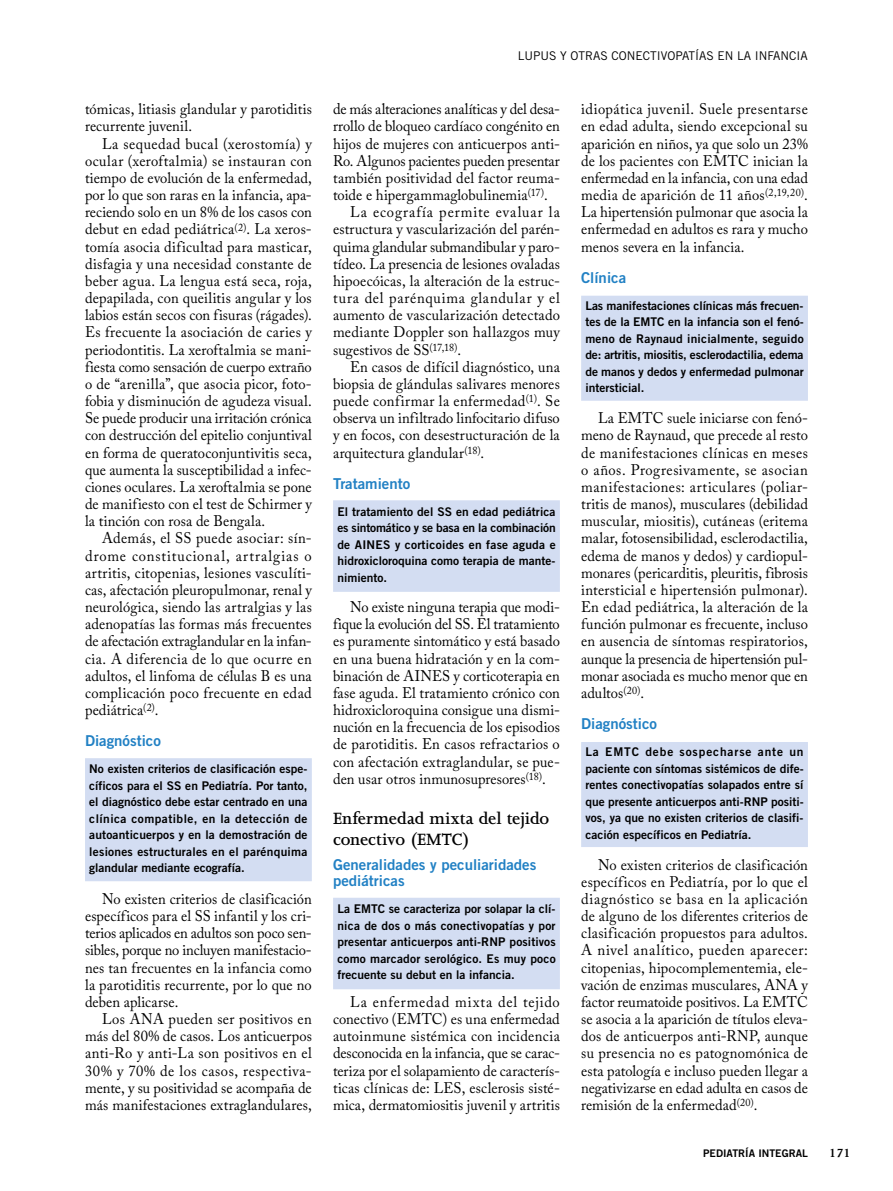
<style>
.page{position:relative;width:893px;height:1191px;background:#fff}
.page>*{position:absolute;margin:0;border:0;box-sizing:border-box;transform-origin:0 0}
.t1{font:600 18.75px/21px "Joanna MT Std";color:#000}
.t2{font:15.3px/17.1px "Adobe Caslon Pro";letter-spacing:.005em;color:#000;text-align:justify;scale:.95 1}
.t3{font:15.3px "Adobe Caslon Pro";letter-spacing:.025em;color:#000;scale:.95 1}
.t4{font:15.3px "Adobe Caslon Pro";letter-spacing:.05em;color:#000;scale:.95 1}
.t5{font:15.3px "Adobe Caslon Pro";letter-spacing:.065em;color:#000;scale:.95 1}
.t6{font:15px/16.5px "Trade Gothic Bold Two";color:#2281c4}
.t7{font:700 13.5px "Joanna MT Std";color:#000}
.t8{font:12px/16.5px "Trade Gothic Bold Two";color:#000;text-align:justify}
.t9{font:12px "Trade Gothic";color:#000}
.t10{font:10.5px "Trade Gothic Bold Two";color:#000}
</style>
<div class="page">
<div style="left:85px;top:758px;width:227px;height:123px;background:#d3ddf2"></div>
<div style="left:333px;top:500px;width:227px;height:92px;background:#d3ddf2"></div>
<div style="left:333px;top:897px;width:227px;height:92px;background:#d3ddf2"></div>
<div style="left:581px;top:296px;width:227px;height:105px;background:#d3ddf2"></div>
<div style="left:581px;top:742px;width:227px;height:105px;background:#d3ddf2"></div>
<p class="t2" style="left:85px;top:100px;width:240px">tómicas, litiasis glandular y parotiditis recurrente juvenil.</p>
<p class="t2" style="left:85px;top:135px;width:240px;text-indent:17px">La sequedad bucal (xerostomía) y ocular (xeroftalmia) se instauran con tiempo de evolución de la enfermedad, por lo que son raras en la infancia, apa&shy;reciendo solo en un 8% de los casos con debut en edad pediátrica<sup>(2)</sup>. La xeros&shy;tomía asocia dificultad para masticar, disfagia y una necesidad constante de beber agua. La lengua está seca, roja, depapilada, con queilitis angular y los labios están secos con fisuras (rágades).<br>Es frecuente la asociación de caries y periodontitis. La xeroftalmia se mani&shy;fiesta como sensación de cuerpo extraño o de “arenilla”, que asocia picor, foto&shy;fobia y disminución de agudeza visual.<br>Se puede producir una irritación crónica con destrucción del epitelio conjuntival en forma de queratoconjuntivitis seca, que aumenta la susceptibilidad a infec&shy;ciones oculares. La xeroftalmia se pone de manifiesto con el test de Schirmer y la tinción con rosa de Bengala.</p>
<p class="t2" style="left:85px;top:529px;width:240px;text-indent:17px">Además, el SS puede asociar: sín&shy;drome constitucional, artralgias o artritis, citopenias, lesiones vasculíti&shy;cas, afectación pleuropulmonar, renal y neurológica, siendo las artralgias y las adenopatías las formas más frecuentes de afectación extraglandular en la infan&shy;cia. A diferencia de lo que ocurre en adultos, el linfoma de células B es una complicación poco frecuente en edad pediátrica<sup>(2)</sup>.</p>
<p class="t6" style="left:85px;top:732px;width:77px">Diagnóstico</p>
<p class="t8" style="left:89px;top:760px;width:220px">No existen criterios de clasificación espe&shy;cíficos para el SS en Pediatría. Por tanto, el diagnóstico debe estar centrado en una clínica compatible, en la detección de autoanticuerpos y en la demostración de lesiones estructurales en el parénquima glandular mediante ecografía.</p>
<p class="t2" style="left:85px;top:890px;width:240px;text-indent:17px">No existen criterios de clasificación específicos para el SS infantil y los cri&shy;terios aplicados en adultos son poco sen&shy;sibles, porque no incluyen manifestacio&shy;nes tan frecuentes en la infancia como la parotiditis recurrente, por lo que no deben aplicarse.</p>
<p class="t2" style="left:85px;top:1010px;width:240px;text-indent:17px">Los ANA pueden ser positivos en más del 80% de casos. Los anticuerpos anti-Ro y anti-La son positivos en el 30% y 70% de los casos, respectiva&shy;mente, y su positividad se acompaña de más manifestaciones extraglandulares,</p>
<p class="t9" style="left:518px;top:49px;width:291px">LUPUS Y OTRAS CONECTIVOPATÍAS EN LA INFANCIA</p>
<p class="t2" style="left:333px;top:100px;width:240px">de más alteraciones analíticas y del desa-</p>
<p class="t2" style="left:333px;top:118px;width:240px">rrollo de bloqueo cardíaco congénito en</p>
<p class="t2" style="left:333px;top:135px;width:240px">hijos de mujeres con anticuerpos anti-</p>
<p class="t2" style="left:333px;top:152px;width:240px">Ro. Algunos pacientes pueden presentar</p>
<p class="t2" style="left:333px;top:169px;width:240px">también positividad del factor reuma-</p>
<p class="t2" style="left:333px;top:186px;width:227px">toide e hipergammaglobulinemia<sup>(17)</sup>.</p>
<p class="t5" style="left:350px;top:203px;width:222px">La ecografía permite evaluar la</p>
<p class="t2" style="left:333px;top:221px;width:240px">estructura y vascularización del parén-</p>
<p class="t2" style="left:333px;top:238px;width:240px">quima glandular submandibular y paro-</p>
<p class="t2" style="left:333px;top:255px;width:240px">tídeo. La presencia de lesiones ovaladas</p>
<p class="t2" style="left:333px;top:272px;width:240px">hipoecóicas, la alteración de la estruc-</p>
<p class="t4" style="left:333px;top:289px;width:240px">tura del parénquima glandular y el</p>
<p class="t2" style="left:333px;top:306px;width:240px">aumento de vascularización detectado</p>
<p class="t2" style="left:333px;top:323px;width:240px">mediante Doppler son hallazgos muy</p>
<p class="t2" style="left:333px;top:341px;width:136px">sugestivos de SS<sup>(17,18)</sup>.</p>
<p class="t2" style="left:350px;top:358px;width:222px">En casos de difícil diagnóstico, una</p>
<p class="t2" style="left:333px;top:375px;width:240px">biopsia de glándulas salivares menores</p>
<p class="t3" style="left:333px;top:392px;width:240px">puede confirmar la enfermedad<sup>(1)</sup>. Se</p>
<p class="t2" style="left:333px;top:409px;width:240px">observa un infiltrado linfocitario difuso</p>
<p class="t2" style="left:333px;top:426px;width:240px">y en focos, con desestructuración de la</p>
<p class="t2" style="left:333px;top:444px;width:161px">arquitectura glandular<sup>(18)</sup>.</p>
<p class="t6" style="left:333px;top:475px;width:79px">Tratamiento</p>
<p class="t8" style="left:337px;top:503px;width:220px">El tratamiento del SS en edad pediátrica es sintomático y se basa en la combinación de AINES y corticoides en fase aguda e hidroxicloroquina como terapia de mante&shy;nimiento.</p>
<p class="t2" style="left:333px;top:598px;width:240px;text-indent:17px">No existe ninguna terapia que modi&shy;fique la evolución del SS. El tratamiento es puramente sintomático y está basado en una buena hidratación y en la com&shy;binación de AINES y corticoterapia en fase aguda. El tratamiento crónico con hidroxicloroquina consigue una dismi&shy;nución en la frecuencia de los episodios de parotiditis. En casos refractarios o con afectación extraglandular, se pue&shy;den usar otros inmunosupresores<sup>(18)</sup>.</p>
<p class="t1" style="left:333px;top:808px;width:218px">Enfermedad mixta del tejido conectivo (EMTC)</p>
<p class="t6" style="left:333px;top:856px;width:205px">Generalidades y peculiaridades pediátricas</p>
<p class="t8" style="left:337px;top:900px;width:220px">La EMTC se caracteriza por solapar la clí&shy;nica de dos o más conectivopatías y por presentar anticuerpos anti-RNP positivos como marcador serológico. Es muy poco frecuente su debut en la infancia.</p>
<p class="t2" style="left:333px;top:993px;width:240px;text-indent:17px">La enfermedad mixta del tejido conectivo (EMTC) es una enfermedad autoinmune sistémica con incidencia desconocida en la infancia, que se carac&shy;teriza por el solapamiento de caracterís&shy;ticas clínicas de: LES, esclerosis sisté&shy;mica, dermatomiositis juvenil y artritis</p>
<p class="t2" style="left:581px;top:100px;width:240px">idiopática juvenil. Suele presentarse en edad adulta, siendo excepcional su aparición en niños, ya que solo un 23% de los pacientes con EMTC inician la enfermedad en la infancia, con una edad media de aparición de 11 años<sup>(2,19,20)</sup>.<br>La hipertensión pulmonar que asocia la enfermedad en adultos es rara y mucho menos severa en la infancia.</p>
<p class="t6" style="left:581px;top:269px;width:47px">Clínica</p>
<p class="t8" style="left:585px;top:297px;width:220px">Las manifestaciones clínicas más frecuen&shy;tes de la EMTC en la infancia son el fenó&shy;meno de Raynaud inicialmente, seguido de: artritis, miositis, esclerodactilia, edema de manos y dedos y enfermedad pulmonar intersticial.</p>
<p class="t2" style="left:581px;top:409px;width:240px;text-indent:17px">La EMTC suele iniciarse con fenó&shy;meno de Raynaud, que precede al resto de manifestaciones clínicas en meses o años. Progresivamente, se asocian manifestaciones: articulares (poliar&shy;tritis de manos), musculares (debilidad muscular, miositis), cutáneas (eritema malar, fotosensibilidad, esclerodactilia, edema de manos y dedos) y cardiopul&shy;monares (pericarditis, pleuritis, fibrosis intersticial e hipertensión pulmonar).<br>En edad pediátrica, la alteración de la función pulmonar es frecuente, incluso en ausencia de síntomas respiratorios, aunque la presencia de hipertensión pul&shy;monar asociada es mucho menor que en adultos<sup>(20)</sup>.</p>
<p class="t6" style="left:581px;top:715px;width:77px">Diagnóstico</p>
<p class="t8" style="left:585px;top:743px;width:220px">La EMTC debe sospecharse ante un paciente con síntomas sistémicos de dife&shy;rentes conectivopatías solapados entre sí que presente anticuerpos anti-RNP positi&shy;vos, ya que no existen criterios de clasifi&shy;cación específicos en Pediatría.</p>
<p class="t2" style="left:581px;top:855px;width:240px;text-indent:17px">No existen criterios de clasificación específicos en Pediatría, por lo que el diagnóstico se basa en la aplicación de alguno de los diferentes criterios de clasificación propuestos para adultos.<br>A nivel analítico, pueden aparecer: citopenias, hipocomplementemia, ele&shy;vación de enzimas musculares, ANA y factor reumatoide positivos. La EMTC se asocia a la aparición de títulos eleva&shy;dos de anticuerpos anti-RNP, aunque su presencia no es patognomónica de esta patología e incluso pueden llegar a negativizarse en edad adulta en casos de remisión de la enfermedad<sup>(20)</sup>.</p>
<p class="t10" style="left:703px;top:1146px;width:106px">PEDIATRÍA INTEGRAL</p>
<p class="t7" style="left:829px;top:1145px;width:23px">171</p>
</div>
